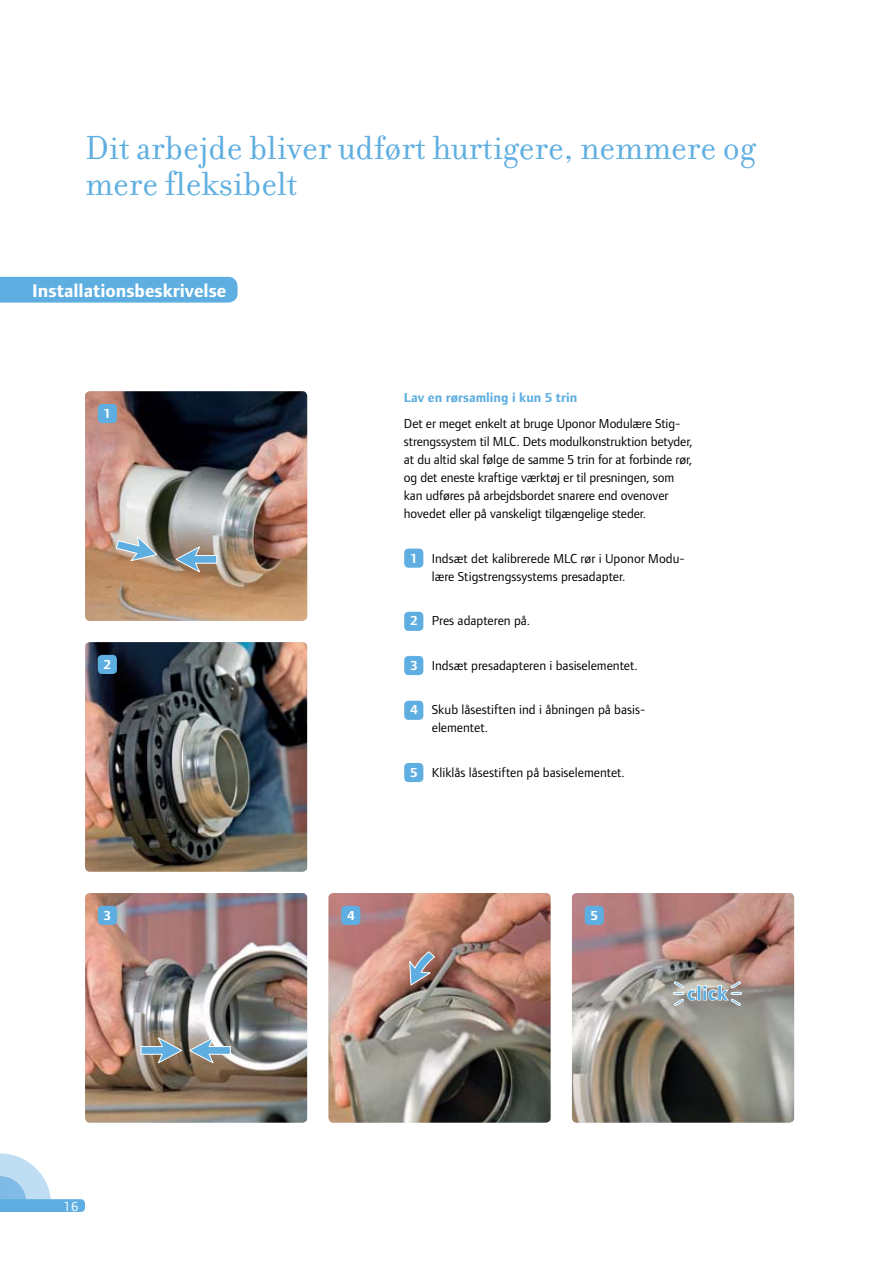
<style>
.page{position:relative;width:893px;height:1263px;background:#fff}
.page>*{position:absolute;margin:0;border:0;box-sizing:border-box;transform-origin:0 0}
.t1{font:36px/36px "Filosofia OT";color:#5eaee1}
.t2{font:700 19.95px "Foundry Form Sans";letter-spacing:.02em;color:#5eaee1}
.t3{font:700 18.9px "Foundry Form Sans";color:#fff}
.t4{font:13.5px/18px "Foundry Form Sans";letter-spacing:-.01em;color:#000}
.t5{font:700 13.5px "Foundry Form Sans";color:#5eaee1}
.t6{font:700 13.5px "Foundry Form Sans";color:#fff}
.t7{font:13.5px "Foundry Form Sans";color:#fff}
.s1{font-weight:700;color:#fff}
</style>
<div class="page">
<div style="left:0;top:277px;width:238px;height:26px;background:#5eaee1"></div>
<img style="left:85px;top:642px;width:222px;height:230px">
<div style="left:98px;top:655px;width:19px;height:19px;background:#5eaee1;border-radius:4px"></div>
<svg style="left:0;top:1153px;width:85px;height:59px"></svg>
<div style="left:404px;top:549px;width:19px;height:19px;background:#5eaee1;border-radius:4px"></div>
<div style="left:404px;top:612px;width:19px;height:19px;background:#5eaee1;border-radius:4px"></div>
<div style="left:404px;top:656px;width:19px;height:19px;background:#5eaee1;border-radius:4px"></div>
<div style="left:404px;top:701px;width:19px;height:19px;background:#5eaee1;border-radius:4px"></div>
<div style="left:404px;top:763px;width:19px;height:19px;background:#5eaee1;border-radius:4px"></div>
<img style="left:85px;top:893px;width:222px;height:230px">
<svg style="left:140px;top:1037px;width:42px;height:27px"></svg>
<svg style="left:189px;top:1037px;width:42px;height:27px"></svg>
<div style="left:98px;top:906px;width:19px;height:19px;background:#5eaee1;border-radius:4px"></div>
<img style="left:328px;top:893px;width:223px;height:230px">
<svg style="left:409px;top:951px;width:27px;height:35px"></svg>
<div style="left:341px;top:906px;width:19px;height:19px;background:#5eaee1;border-radius:4px"></div>
<img style="left:85px;top:391px;width:222px;height:230px">
<svg style="left:115px;top:536px;width:42px;height:26px"></svg>
<svg style="left:176px;top:546px;width:42px;height:27px"></svg>
<div style="left:98px;top:404px;width:19px;height:19px;background:#5eaee1;border-radius:4px"></div>
<img style="left:572px;top:893px;width:222px;height:230px">
<svg style="left:673px;top:981px;width:69px;height:25px;background:#b6b3af"></svg>
<div style="left:585px;top:906px;width:19px;height:19px;background:#5eaee1;border-radius:4px"></div>
<h1 class="t1" style="left:85px;top:130px;width:672px">Dit arbejde bliver udført hurtigere, nemmere og mere fleksibelt</h1>
<h3 class="t3" style="left:32px;top:280px;width:196px">Installationsbeskrivelse</h3>
<p class="t6" style="left:104px;top:406px;width:9px">1</p>
<p class="t6" style="left:104px;top:657px;width:9px">2</p>
<p class="t5" style="left:404px;top:390px;width:175px">Lav en rørsamling i kun 5 trin</p>
<p class="t4" style="left:404px;top:415px;width:290px">Det er meget enkelt at bruge Uponor Modulære Stig&shy;strengssystem til MLC. Dets modulkonstruktion betyder, at du altid skal følge de samme 5 trin for at forbinde rør, og det eneste kraftige værktøj er til presningen, som kan udføres på arbejdsbordet snarere end ovenover hovedet eller på vanskeligt tilgængelige steder.</p>
<p class="t4" style="left:432px;top:549px;width:254px;text-indent:-21px"><span class="s1">1</span> Indsæt det kalibrerede MLC rør i Uponor Modu&shy;lære Stigstrengssystems presadapter.</p>
<p class="t4" style="left:410px;top:612px;width:121px"><span class="s1">2</span> Pres adapteren på.</p>
<p class="t4" style="left:410px;top:656px;width:229px"><span class="s1">3</span> Indsæt presadapteren i basiselementet.</p>
<p class="t4" style="left:432px;top:701px;width:214px;text-indent:-21px"><span class="s1">4</span> Skub låsestiften ind i åbningen på basis&shy;elementet.</p>
<p class="t4" style="left:410px;top:763px;width:216px"><span class="s1">5</span> Kliklås låsestiften på basiselementet.</p>
<p class="t6" style="left:104px;top:908px;width:9px">3</p>
<p class="t6" style="left:347px;top:908px;width:9px">4</p>
<p class="t6" style="left:591px;top:908px;width:9px">5</p>
<h2 class="t2" style="left:687px;top:982px;width:42px">click</h2>
<p class="t7" style="left:64px;top:1199px;width:16px">16</p>
</div>
